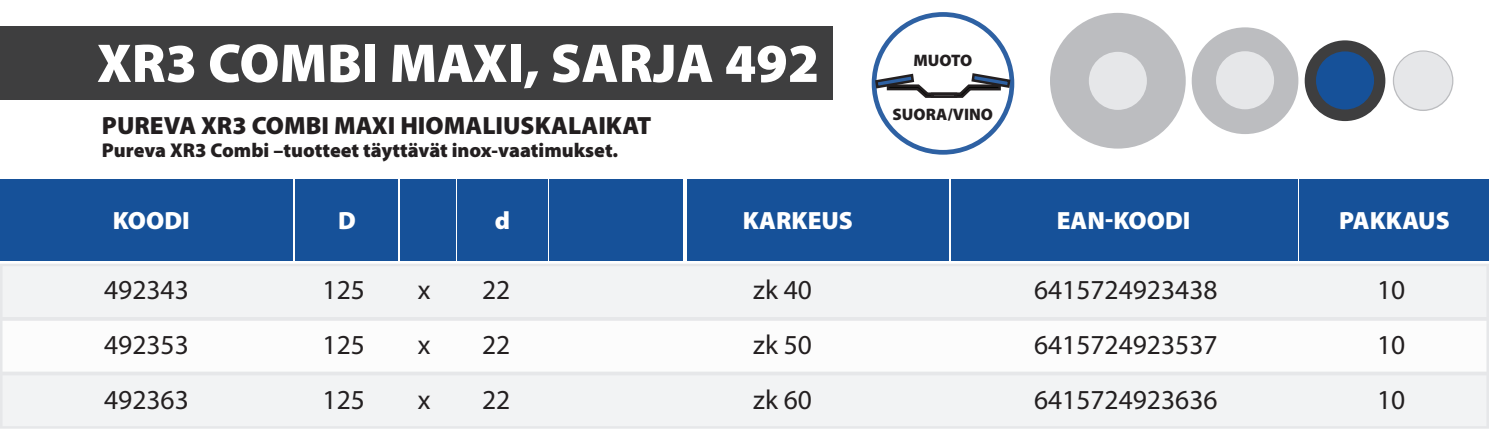
<style>
.page{position:relative;width:1489px;height:434px;background:#fff}
.page>*{position:absolute;margin:0;border:0;box-sizing:border-box;transform-origin:0 0}
.t1{font:900 55px "Myriad Pro";color:#fff}
.t2{font:27.5px "Myriad Pro";color:#231f20}
.t3{font:900 25px "Myriad Pro";color:#231f20}
.t4{font:900 25px "Myriad Pro";color:#fff}
.t5{font:900 20px "Myriad Pro";color:#231f20}
.t6{font:900 16.75px "Myriad Pro";color:#231f20}
</style>
<div class="page">
<div style="left:0;top:264px;width:1488px;height:54px;background:#f2f3f4"></div>
<svg style="left:0;top:318px;width:1488px;height:55px"></svg>
<svg style="left:0;top:373px;width:1488px;height:55px;fill:#f2f3f4"></svg>
<div style="left:0;top:179px;width:292px;height:82px;background:#165199"></div>
<div style="left:1049px;top:13px;width:136px;height:136px;background:#bcbdc0;border-radius:50%"></div>
<div style="left:1088px;top:52px;width:58px;height:58px;background:#e6e7e9;border-radius:50%"></div>
<div style="left:1191px;top:27px;width:107px;height:107px;background:#bcbdc0;border-radius:50%"></div>
<div style="left:1215px;top:51px;width:58px;height:58px;background:#e6e7e9;border-radius:50%"></div>
<div style="left:1304px;top:40px;width:81px;height:81px;background:#3e3e3f;border-radius:50%"></div>
<div style="left:1315px;top:51px;width:58px;height:58px;background:#165199;border-radius:50%"></div>
<svg style="left:1392px;top:50px;width:61px;height:61px"></svg>
<div style="left:1393px;top:52px;width:58px;height:58px;background:#e6e7e9;border-radius:50%"></div>
<div style="left:295px;top:179px;width:103px;height:82px;background:#165199"></div>
<div style="left:400px;top:179px;width:55px;height:82px;background:#165199"></div>
<div style="left:457px;top:179px;width:90px;height:82px;background:#165199"></div>
<div style="left:549px;top:179px;width:133px;height:82px;background:#165199"></div>
<div style="left:687px;top:179px;width:261px;height:82px;background:#165199"></div>
<div style="left:951px;top:179px;width:346px;height:82px;background:#165199"></div>
<div style="left:1299px;top:179px;width:189px;height:82px;background:#165199"></div>
<div style="left:0;top:26px;width:832px;height:74px;background:#3e3e3f"></div>
<svg style="left:871px;top:12px;width:143px;height:143px"></svg>
<h1 class="t1" style="left:97px;top:27px;width:723px">XR3 COMBI MAXI, SARJA 492</h1>
<p class="t3" style="left:102px;top:109px;width:551px">PUREVA XR3 COMBI MAXI HIOMALIUSKALAIKAT</p>
<p class="t5" style="left:102px;top:137px;width:517px">Pureva XR3 Combi –tuotteet täyttävät inox-vaatimukset.</p>
<p class="t6" style="left:913px;top:50px;width:60px">MUOTO</p>
<p class="t6" style="left:892px;top:103px;width:102px">SUORA/VINO</p>
<p class="t4" style="left:113px;top:204px;width:79px">KOODI</p>
<p class="t4" style="left:338px;top:204px;width:19px">D</p>
<p class="t4" style="left:494px;top:204px;width:17px">d</p>
<p class="t4" style="left:742px;top:204px;width:112px">KARKEUS</p>
<p class="t4" style="left:1056px;top:204px;width:135px">EAN-KOODI</p>
<p class="t4" style="left:1338px;top:204px;width:112px">PAKKAUS</p>
<p class="t2" style="left:104px;top:273px;width:86px">492343</p>
<p class="t2" style="left:322px;top:273px;width:44px">125</p>
<p class="t2" style="left:418px;top:273px;width:14px">x</p>
<p class="t2" style="left:482px;top:273px;width:30px">22</p>
<p class="t2" style="left:753px;top:273px;width:60px">zk 40</p>
<p class="t2" style="left:1034px;top:273px;width:185px">6415724923438</p>
<p class="t2" style="left:1376px;top:273px;width:30px">10</p>
<p class="t2" style="left:104px;top:328px;width:86px">492353</p>
<p class="t2" style="left:322px;top:328px;width:44px">125</p>
<p class="t2" style="left:418px;top:328px;width:14px">x</p>
<p class="t2" style="left:482px;top:328px;width:30px">22</p>
<p class="t2" style="left:753px;top:328px;width:60px">zk 50</p>
<p class="t2" style="left:1034px;top:328px;width:185px">6415724923537</p>
<p class="t2" style="left:1376px;top:328px;width:30px">10</p>
<p class="t2" style="left:104px;top:383px;width:86px">492363</p>
<p class="t2" style="left:322px;top:383px;width:44px">125</p>
<p class="t2" style="left:418px;top:383px;width:14px">x</p>
<p class="t2" style="left:482px;top:383px;width:30px">22</p>
<p class="t2" style="left:753px;top:383px;width:60px">zk 60</p>
<p class="t2" style="left:1034px;top:383px;width:185px">6415724923636</p>
<p class="t2" style="left:1376px;top:383px;width:30px">10</p>
</div>
